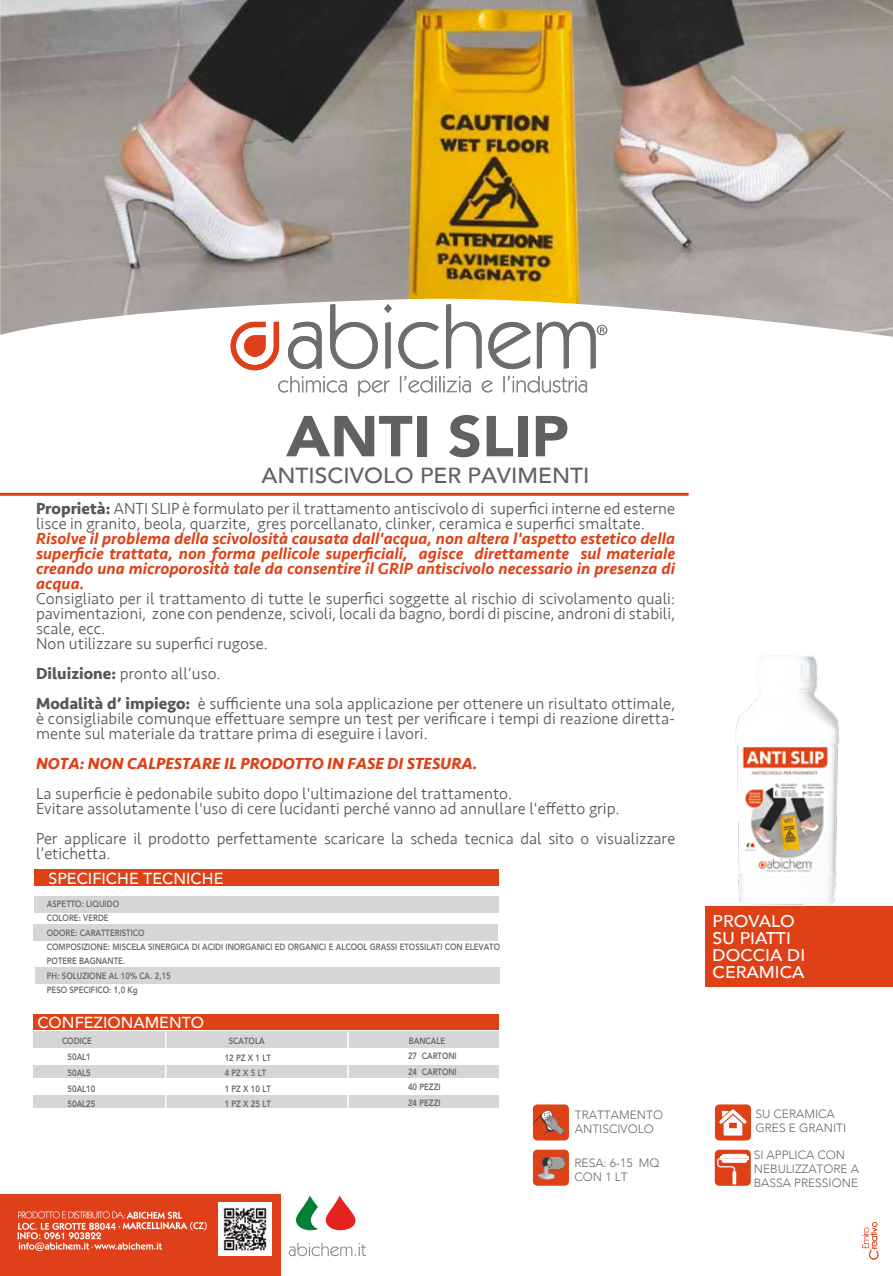
<style>
.page{position:relative;width:893px;height:1276px;background:#fff}
.page>*{position:absolute;margin:0;border:0;box-sizing:border-box;transform-origin:0 0}
.t1{font:900 57px "Avenir";color:#616160;scale:1.04 1}
.t2{font:500 21.75px "Avenir";color:#616161;scale:1.04 1}
.t3{font:500 16.95px/17px "Avenir";color:#fff;scale:1.04 1}
.t4{font:300 16.5px/15px "Seravek";color:#575756}
.t5{font:italic 500 16.5px/15px "Seravek";color:#de4116;text-align:justify}
.t6{font:italic 700 16.5px "Seravek";color:#de4116}
.t7{font:500 16.05px "Avenir";color:#fff}
.t8{font:300 12px/14px "Avenir";color:#686868}
.t9{font:800 9.15px/14.2px "Avenir";color:#6b6b6a;scale:.85 1}
.t10{font:800 9.15px/15.6px "Avenir";color:#686868;scale:.85 1}
.s1{font-weight:700}
</style>
<div class="page">
<div style="left:705px;top:906px;width:188px;height:80px;background:#de4117"></div>
<hr style="left:0;top:493px;width:689px;height:3px;background:#df401a">
<div style="left:0;top:1195px;width:281px;height:81px;background:#df401a"></div>
<svg style="left:398px;top:337px;width:41px;height:32px"></svg>
<svg style="left:446px;top:337px;width:36px;height:31px"></svg>
<svg style="left:488px;top:337px;width:43px;height:32px"></svg>
<svg style="left:230px;top:337px;width:161px;height:59px"></svg>
<svg style="left:400px;top:375px;width:71px;height:17px"></svg>
<svg style="left:482px;top:380px;width:11px;height:12px"></svg>
<svg style="left:503px;top:375px;width:84px;height:17px"></svg>
<svg style="left:537px;top:337px;width:59px;height:31px"></svg>
<svg style="left:296px;top:1195px;width:60px;height:36px"></svg>
<svg style="left:289px;top:1243px;width:77px;height:13px"></svg>
<img style="left:218px;top:1202px;width:53px;height:53px">
<svg style="left:18px;top:1211px;width:189px;height:40px"></svg>
<svg style="left:862px;top:1218px;width:18px;height:41px"></svg>
<svg style="left:438px;top:337px;width:19px;height:18px"></svg>
<img style="left:0;top:0;width:893px;height:337px">
<div style="left:33px;top:1065px;width:465px;height:12px;background:#d6d6d6"></div>
<div style="left:33px;top:1095px;width:465px;height:13px;background:#d6d6d6"></div>
<div style="left:33px;top:1031px;width:465px;height:17px;background:#d6d6d6"></div>
<div style="left:33px;top:1014px;width:465px;height:16px;background:#de4116"></div>
<hr style="left:165px;top:1031px;width:1px;height:81px;background:#fff">
<hr style="left:347px;top:1031px;width:2px;height:81px;background:#fff">
<div style="left:34px;top:896px;width:464px;height:16px;background:#d6d6d6"></div>
<div style="left:34px;top:869px;width:464px;height:16px;background:#de4116"></div>
<div style="left:34px;top:924px;width:464px;height:16px;background:#d6d6d6"></div>
<div style="left:35px;top:967px;width:464px;height:17px;background:#d6d6d6"></div>
<div style="left:533px;top:1104px;width:36px;height:36px;background:#de4116;border-radius:4px"></div>
<div style="left:715px;top:1104px;width:36px;height:36px;background:#de4116;border-radius:4px"></div>
<svg style="left:719px;top:1109px;width:28px;height:26px"></svg>
<div style="left:533px;top:1149px;width:36px;height:36px;background:#de4116;border-radius:4px"></div>
<div style="left:554px;top:1156px;width:11px;height:12px;border:1px solid #6e6a69;border-radius:50%"></div>
<svg style="left:547px;top:1157px;width:13px;height:11px"></svg>
<svg style="left:538px;top:1158px;width:27px;height:21px"></svg>
<div style="left:715px;top:1149px;width:36px;height:36px;background:#de4116;border-radius:4px"></div>
<svg style="left:717px;top:1154px;width:32px;height:30px"></svg>
<svg style="left:532px;top:1110px;width:33px;height:26px"></svg>
<img style="left:735px;top:655px;width:105px;height:251px">
<h1 class="t1" style="left:286px;top:387px;width:273px">ANTI SLIP</h1>
<h2 class="t2" style="left:261px;top:457px;width:317px">ANTISCIVOLO PER PAVIMENTI</h2>
<p class="t4" style="left:36px;top:501px;width:641px"><span class="s1">Proprietà:</span> ANTI SLIP è formulato per il trattamento antiscivolo di superfici interne ed esterne lisce in granito, beola, quarzite, gres porcellanato, clinker, ceramica e superfici smaltate.</p>
<p class="t5" style="left:36px;top:531px;width:641px">Risolve il problema della scivolosità causata dall'acqua, non altera l'aspetto estetico della superficie trattata, non forma pellicole superficiali, agisce direttamente sul materiale creando una microporosità tale da consentire il GRIP antiscivolo necessario in presenza di acqua.</p>
<p class="t4" style="left:36px;top:591px;width:641px">Consigliato per il trattamento di tutte le superfici soggette al rischio di scivolamento quali: pavimentazioni, zone con pendenze, scivoli, locali da bagno, bordi di piscine, androni di stabili, scale, ecc.<br>Non utilizzare su superfici rugose.</p>
<p class="t4" style="left:36px;top:659px;width:641px;line-height:30px"><span class="s1">Diluizione:</span> pronto all’uso.<br><span class="s1">Modalità d’ impiego:</span> è sufficiente una sola applicazione per ottenere un risultato ottimale,</p>
<p class="t4" style="left:36px;top:711px;width:641px">è consigliabile comunque effettuare sempre un test per verificare i tempi di reazione diretta&shy;mente sul materiale da trattare prima di eseguire i lavori.</p>
<p class="t6" style="left:36px;top:750px;width:443px">NOTA: NON CALPESTARE IL PRODOTTO IN FASE DI STESURA.</p>
<p class="t4" style="left:36px;top:786px;width:585px">La superficie è pedonabile subito dopo l'ultimazione del trattamento.<br>Evitare assolutamente l'uso di cere lucidanti perché vanno ad annullare l'effetto grip.</p>
<p class="t4" style="left:36px;top:831px;width:641px">Per applicare il prodotto perfettamente scaricare la scheda tecnica dal sito o visualizzare l’etichetta.</p>
<p class="t7" style="left:49px;top:864px;width:176px">SPECIFICHE TECNICHE</p>
<p class="t9" style="left:47px;top:897px;width:535px">ASPETTO: LIQUIDO<br>COLORE: VERDE<br>ODORE: CARATTERISTICO<br>COMPOSIZIONE: MISCELA SINERGICA DI ACIDI INORGANICI ED ORGANICI E ALCOOL GRASSI ETOSSILATI CON ELEVATO<br>POTERE BAGNANTE.<br>PH: SOLUZIONE AL 10% CA. 2,15<br>PESO SPECIFICO: 1,0 Kg</p>
<p class="t7" style="left:37px;top:1008px;width:168px">CONFEZIONAMENTO</p>
<p class="t10" style="left:62px;top:1033px;width:37px">CODICE</p>
<p class="t10" style="left:229px;top:1033px;width:44px">SCATOLA</p>
<p class="t10" style="left:409px;top:1033px;width:44px">BANCALE</p>
<p class="t10" style="left:68px;top:1049px;width:34px">50AL1<br>50AL5<br>50AL10<br>50AL25</p>
<p class="t10" style="left:225px;top:1049px;width:56px">12 PZ X 1 LT<br>4 PZ X 5 LT<br>1 PZ X 10 LT<br>1 PZ X 25 LT</p>
<p class="t10" style="left:408px;top:1048px;width:59px">27 CARTONI<br>24 CARTONI<br>40 PEZZI<br>24 PEZZI</p>
<p class="t3" style="left:713px;top:912px;width:90px">PROVALO<br>SU PIATTI<br>DOCCIA DI<br>CERAMICA</p>
<p class="t8" style="left:575px;top:1108px;width:90px">TRATTAMENTO<br>ANTISCIVOLO</p>
<p class="t8" style="left:755px;top:1107px;width:92px">SU CERAMICA<br>GRES E GRANITI</p>
<p class="t8" style="left:574px;top:1155px;width:86px">RESA: 6-15 MQ<br>CON 1 LT</p>
<p class="t8" style="left:754px;top:1147px;width:107px">SI APPLICA CON<br>NEBULIZZATORE A<br>BASSA PRESSIONE</p>
</div>
